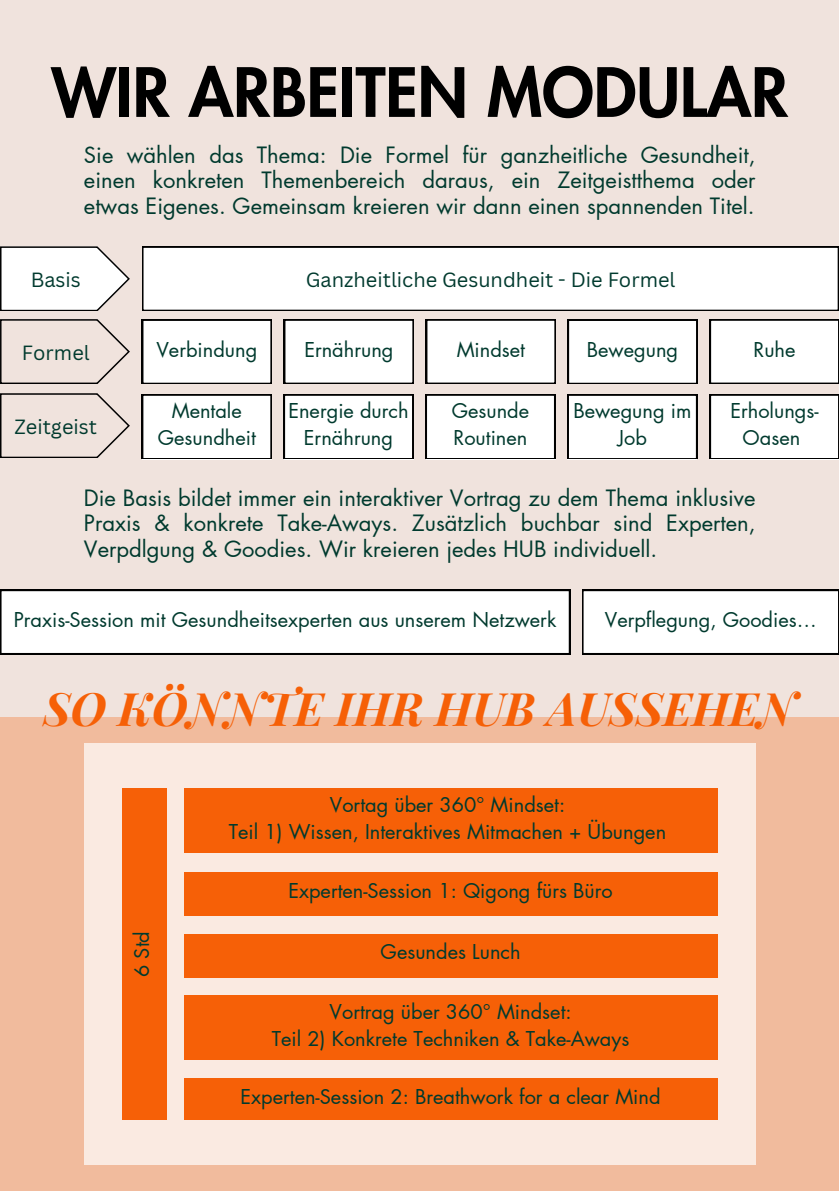
<style>
.page{position:relative;width:839px;height:1191px;background:#fff}
.page>*{position:absolute;margin:0;border:0;box-sizing:border-box;transform-origin:0 0}
.t1{font:800 66px "Futura LT Pro";color:#000}
.t2{font:italic 700 46px "Playfair Display";color:#f66007}
.t3{font:22px/25.6px "Futura LT Pro";color:#003a2e;text-align:justify}
.t4{font:20px/27px "Futura LT Pro";color:#003a2e;text-align:center}
.t5{font:20px "Canva Sans";color:#003a2e}
</style>
<div class="page">
<div style="left:0;top:0;width:838px;height:1191px;background:#f0e3dd"></div>
<div style="left:142px;top:246px;width:696px;height:65px;background:#fff"></div>
<svg style="left:142px;top:319px;width:130px;height:65px;background:#ececec"></svg>
<svg style="left:0;top:246px;width:130px;height:65px;background:#edebeb"></svg>
<svg style="left:284px;top:319px;width:130px;height:65px;background:#ececec"></svg>
<svg style="left:426px;top:319px;width:130px;height:65px;background:#ececec"></svg>
<svg style="left:567px;top:319px;width:130px;height:65px;background:#eee"></svg>
<svg style="left:709px;top:319px;width:129px;height:65px;background:#eee"></svg>
<svg style="left:0;top:319px;width:130px;height:65px"></svg>
<svg style="left:0;top:393px;width:130px;height:65px"></svg>
<svg style="left:142px;top:394px;width:130px;height:65px;background:#ededed"></svg>
<svg style="left:283px;top:394px;width:130px;height:65px;background:#efefef"></svg>
<svg style="left:425px;top:394px;width:130px;height:65px;background:#efefef"></svg>
<svg style="left:567px;top:394px;width:130px;height:65px;background:#efefef"></svg>
<div style="left:709px;top:394px;width:129px;height:65px;background:#fff"></div>
<div style="left:0;top:590px;width:570px;height:64px;background:#fff"></div>
<svg style="left:582px;top:590px;width:256px;height:64px;background:#f2f2f2"></svg>
<div style="left:0;top:718px;width:838px;height:473px;background:#f1bb9d"></div>
<div style="left:84px;top:743px;width:671px;height:422px;background:#faeae1"></div>
<div style="left:184px;top:788px;width:533px;height:65px;background:#f66007"></div>
<div style="left:184px;top:872px;width:533px;height:44px;background:#f66007"></div>
<div style="left:184px;top:995px;width:533px;height:65px;background:#f66007"></div>
<div style="left:184px;top:1078px;width:533px;height:42px;background:#f66007"></div>
<div style="left:184px;top:934px;width:533px;height:43px;background:#f66007"></div>
<div style="left:122px;top:788px;width:45px;height:332px;background:#f66007"></div>
<p class="t1" style="left:51px;top:62px;width:738px">WIR ARBEITEN MODULAR</p>
<p class="t3" style="left:84px;top:143px;width:673px">Sie wählen das Thema: Die Formel für ganzheitliche Gesundheit, einen konkreten Themenbereich daraus, ein Zeitgeistthema oder etwas Eigenes. Gemeinsam kreieren wir dann einen spannenden Titel.</p>
<p class="t5" style="left:31px;top:266px;width:52px">Basis</p>
<h1 class="t5" style="left:306px;top:266px;width:371px">Ganzheitliche Gesundheit - Die Formel</h1>
<p class="t5" style="left:22px;top:338px;width:69px">Formel</p>
<p class="t4" style="left:304px;top:337px;width:91px">Ernährung</p>
<p class="t4" style="left:456px;top:337px;width:70px">Mindset</p>
<p class="t4" style="left:587px;top:337px;width:93px">Bewegung</p>
<p class="t4" style="left:753px;top:337px;width:44px">Ruhe</p>
<p class="t4" style="left:156px;top:337px;width:102px">Verbindung</p>
<p class="t5" style="left:15px;top:412px;width:84px">Zeitgeist</p>
<p class="t4" style="left:158px;top:398px;width:100px">Mentale<br>Gesundheit</p>
<p class="t4" style="left:288px;top:398px;width:122px">Energie durch<br>Ernährung</p>
<p class="t4" style="left:451px;top:398px;width:79px;text-align:left">Gesunde<br>Routinen</p>
<p class="t4" style="left:573px;top:398px;width:120px">Bewegung im<br>Job</p>
<p class="t4" style="left:730px;top:398px;width:90px">Erholungs-<br>Oasen</p>
<p class="t3" style="left:84px;top:486px;width:673px">Die Basis bildet immer ein interaktiver Vortrag zu dem Thema inklusive Praxis &amp; konkrete Take-Aways. Zusätzlich buchbar sind Experten, Verpdlgung &amp; Goodies. Wir kreieren jedes HUB individuell.</p>
<p class="t4" style="left:14px;top:607px;width:544px">Praxis-Session mit Gesundheitsexperten aus unserem Netzwerk</p>
<p class="t4" style="left:604px;top:607px;width:213px">Verpflegung, Goodies…</p>
<p class="t2" style="left:43px;top:676px;width:754px">SO KÖNNTE IHR HUB AUSSEHEN</p>
<p class="t4" style="left:129px;top:977px;width:47px;rotate:-90deg">6 Std</p>
<h2 class="t4" style="left:330px;top:792px;width:237px">Vortag über 360° Mindset:</h2>
<p class="t4" style="left:229px;top:819px;width:439px">Teil 1) Wissen, Interaktives Mitmachen + Übungen</p>
<p class="t4" style="left:288px;top:878px;width:326px">Experten-Session 1: Qigong fürs Büro</p>
<p class="t4" style="left:380px;top:939px;width:141px">Gesundes Lunch</p>
<p class="t4" style="left:329px;top:999px;width:243px">Vortrag über 360° Mindset:</p>
<p class="t4" style="left:272px;top:1026px;width:359px">Teil 2) Konkrete Techniken &amp; Take-Aways</p>
<p class="t4" style="left:240px;top:1084px;width:421px">Experten-Session 2: Breathwork for a clear Mind</p>
</div>
